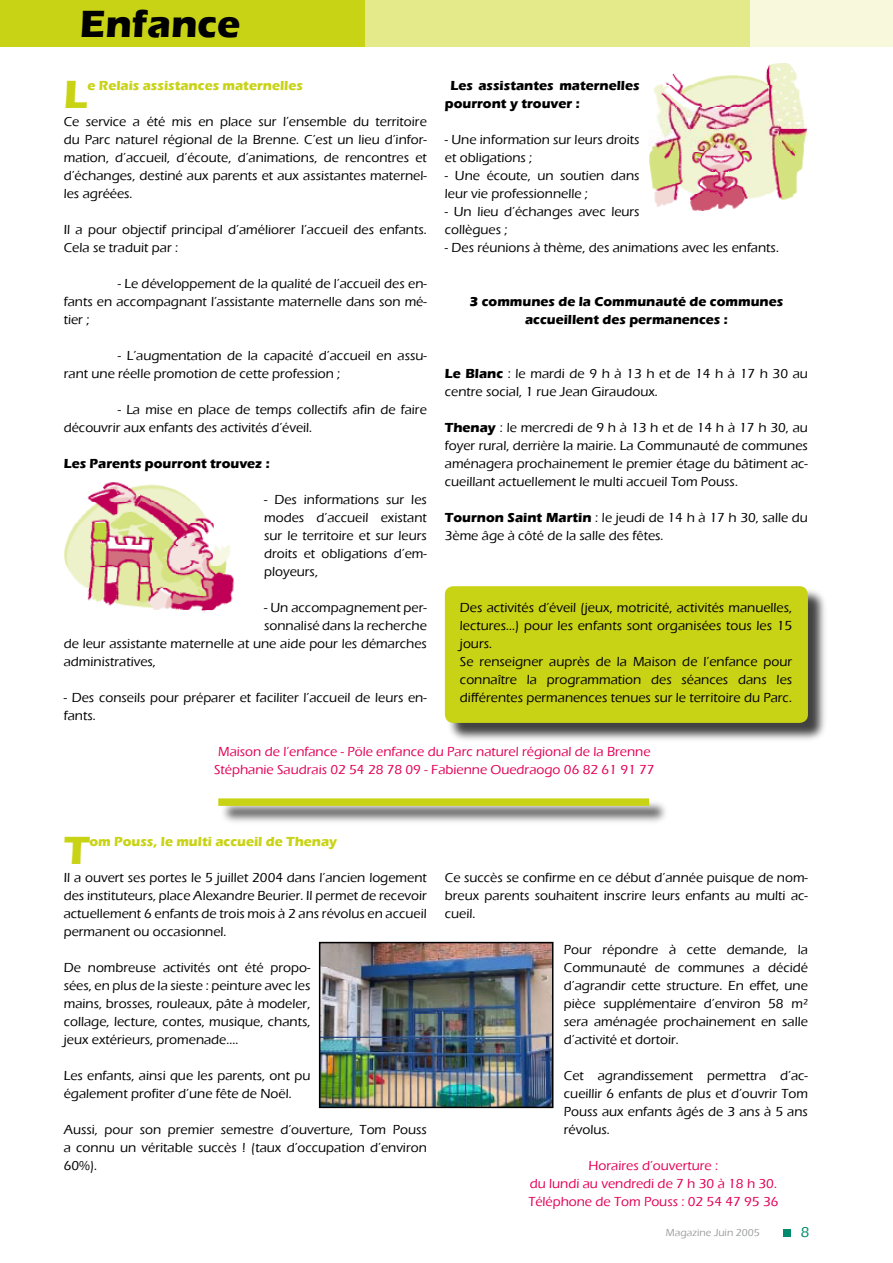
<style>
.page{position:relative;width:893px;height:1263px;background:#fff}
.page>*{position:absolute;margin:0;border:0;box-sizing:border-box;transform-origin:0 0}
.t1{font:700 40.5px "Eras ITC";color:#c9d316}
.t2{font:700 39px "Eras ITC";color:#000}
.t3{font:500 15px "Eras ITC";color:#008b6c}
.t4{font:500 13.5px/18px "Eras ITC";color:#000}
.t5{font:500 13.5px/18px "Eras ITC";color:#e30056;text-align:center}
.t6{font:700 13.5px/18px "Eras ITC";color:#000}
.t7{font:700 13.5px "Eras ITC";color:#c9d316}
.t8{font:500 10.5px "Eras ITC";color:#9d9fa1}
.s1{font-weight:700}
</style>
<div class="page">
<div style="left:0;top:0;width:366px;height:47px;background:#c9d316"></div>
<div style="left:365px;top:0;width:385px;height:47px;background:#e4e98a"></div>
<div style="left:750px;top:0;width:143px;height:47px;background:#f7f8dc"></div>
<div style="left:783px;top:1229px;width:8px;height:8px;background:#008b6c"></div>
<div style="left:220px;top:800px;width:449px;height:26px;background:#000;opacity:.75"></div>
<div style="left:218px;top:798px;width:431px;height:8px;background:#c9d316"></div>
<img style="left:65px;top:482px;width:169px;height:130px">
<img style="left:322px;top:945px;width:228px;height:160px">
<div style="left:319px;top:942px;width:234px;height:166px;border:2px solid #000"></div>
<img style="left:649px;top:64px;width:159px;height:147px">
<div style="left:446px;top:588px;width:382px;height:155px;background:#000;opacity:.75"></div>
<div style="left:445px;top:586px;width:363px;height:137px;background:#c9d316;border-radius:9px"></div>
<h2 class="t2" style="left:80px;top:1px;width:162px">Enfance</h2>
<h1 class="t1" style="left:64px;top:71px;width:25px">L</h1>
<p class="t7" style="left:88px;top:78px;width:217px">e Relais assistances maternelles</p>
<p class="t4" style="left:64px;top:113px;width:365px;text-align:justify">Ce service a été mis en place sur l’ensemble du territoire du Parc naturel régional de la Brenne. C’est un lieu d’infor&shy;mation, d’accueil, d’écoute, d’animations, de rencontres et d’échanges, destiné aux parents et aux assistantes maternel&shy;les agréées.</p>
<p class="t4" style="left:64px;top:221px;width:365px">Il a pour objectif principal d’améliorer l’accueil des enfants.<br>Cela se traduit par :</p>
<p class="t4" style="left:64px;top:275px;width:365px;text-align:justify;text-indent:54px">- Le développement de la qualité de l’accueil des en&shy;fants en accompagnant l’assistante maternelle dans son mé&shy;tier ;</p>
<p class="t4" style="left:64px;top:347px;width:365px;text-indent:54px">- L’augmentation de la capacité d’accueil en assu&shy;rant une réelle promotion de cette profession ;</p>
<p class="t4" style="left:64px;top:401px;width:365px;text-indent:54px">- La mise en place de temps collectifs afin de faire découvrir aux enfants des activités d’éveil.</p>
<p class="t6" style="left:64px;top:455px;width:207px">Les Parents pourront trouvez :</p>
<p class="t4" style="left:264px;top:491px;width:164px;text-align:justify">- Des informations sur les modes d’accueil existant sur le territoire et sur leurs droits et obligations d’em&shy;ployeurs,</p>
<p class="t4" style="left:264px;top:599px;width:164px">- Un accompagnement per-</p>
<p class="t4" style="left:264px;top:617px;width:164px">sonnalisé dans la recherche</p>
<p class="t4" style="left:64px;top:635px;width:365px">de leur assistante maternelle at une aide pour les démarches</p>
<p class="t4" style="left:64px;top:653px;width:94px">administratives,</p>
<p class="t4" style="left:64px;top:689px;width:365px">- Des conseils pour préparer et faciliter l’accueil de leurs en&shy;fants.</p>
<p class="t6" style="left:445px;top:77px;width:196px;text-indent:6px">Les assistantes maternelles pourront y trouver :</p>
<p class="t4" style="left:445px;top:131px;width:196px">- Une information sur leurs droits et obligations ;</p>
<p class="t4" style="left:445px;top:167px;width:196px">- Une écoute, un soutien dans leur vie professionnelle ;</p>
<p class="t4" style="left:445px;top:203px;width:196px">- Un lieu d’échanges avec leurs collègues ;</p>
<p class="t4" style="left:445px;top:239px;width:336px">- Des réunions à thème, des animations avec les enfants.</p>
<p class="t6" style="left:470px;top:293px;width:315px;text-align:center">3 communes de la Communauté de communes accueillent des permanences :</p>
<p class="t4" style="left:445px;top:365px;width:365px"><span class="s1">Le Blanc</span> : le mardi de 9 h à 13 h et de 14 h à 17 h 30 au centre social, 1 rue Jean Giraudoux.</p>
<p class="t4" style="left:445px;top:419px;width:365px;text-align:justify"><span class="s1">Thenay</span> : le mercredi de 9 h à 13 h et de 14 h à 17 h 30, au foyer rural, derrière la mairie. La Communauté de communes aménagera prochainement le premier étage du bâtiment ac&shy;cueillant actuellement le multi accueil Tom Pouss.</p>
<p class="t4" style="left:445px;top:509px;width:365px"><span class="s1">Tournon Saint Martin</span> : le jeudi de 14 h à 17 h 30, salle du<br>3ème âge à côté de la salle des fêtes.</p>
<p class="t4" style="left:460px;top:599px;width:334px">Des activités d’éveil (jeux, motricité, activités manuelles, lectures…) pour les enfants sont organisées tous les 15 jours.<br>Se renseigner auprès de la Maison de l’enfance pour connaître la programmation des séances dans les différentes permanences tenues sur le territoire du Parc.</p>
<p class="t5" style="left:214px;top:743px;width:442px">Maison de l’enfance - Pöle enfance du Parc naturel régional de la Brenne<br>Stéphanie Saudrais 02 54 28 78 09 - Fabienne Ouedraogo 06 82 61 91 77</p>
<h1 class="t1" style="left:64px;top:827px;width:27px">T</h1>
<p class="t7" style="left:89px;top:834px;width:249px">om Pouss, le multi accueil de Thenay</p>
<p class="t4" style="left:64px;top:869px;width:365px;text-align:justify">Il a ouvert ses portes le 5 juillet 2004 dans l’ancien logement des instituteurs, place Alexandre Beurier. Il permet de recevoir actuellement 6 enfants de trois mois à 2 ans révolus en accueil permanent ou occasionnel.</p>
<p class="t4" style="left:64px;top:959px;width:248px;text-align:justify">De nombreuse activités ont été propo&shy;sées, en plus de la sieste : peinture avec les mains, brosses, rouleaux, pâte à modeler, collage, lecture, contes, musique, chants, jeux extérieurs, promenade….</p>
<p class="t4" style="left:64px;top:1067px;width:248px">Les enfants, ainsi que les parents, ont pu également profiter d’une fête de Noël.</p>
<p class="t4" style="left:64px;top:1121px;width:365px;text-align:justify">Aussi, pour son premier semestre d’ouverture, Tom Pouss a connu un véritable succès ! (taux d’occupation d’environ 60%).</p>
<p class="t4" style="left:445px;top:869px;width:365px;text-align:justify">Ce succès se confirme en ce début d’année puisque de nom&shy;breux parents souhaitent inscrire leurs enfants au multi ac&shy;cueil.</p>
<p class="t4" style="left:564px;top:941px;width:245px;text-align:justify">Pour répondre à cette demande, la Communauté de communes a décidé d’agrandir cette structure. En effet, une pièce supplémentaire d’environ 58 m² sera aménagée prochainement en salle d’activité et dortoir.</p>
<p class="t4" style="left:564px;top:1067px;width:245px;text-align:justify">Cet agrandissement permettra d’ac&shy;cueillir 6 enfants de plus et d’ouvrir Tom Pouss aux enfants âgés de 3 ans à 5 ans révolus.</p>
<p class="t5" style="left:528px;top:1157px;width:252px">Horaires d’ouverture :<br>du lundi au vendredi de 7 h 30 à 18 h 30.<br>Téléphone de Tom Pouss : 02 54 47 95 36</p>
<p class="t8" style="left:666px;top:1227px;width:95px">Magazine Juin 2005</p>
<p class="t3" style="left:801px;top:1224px;width:10px">8</p>
</div>
